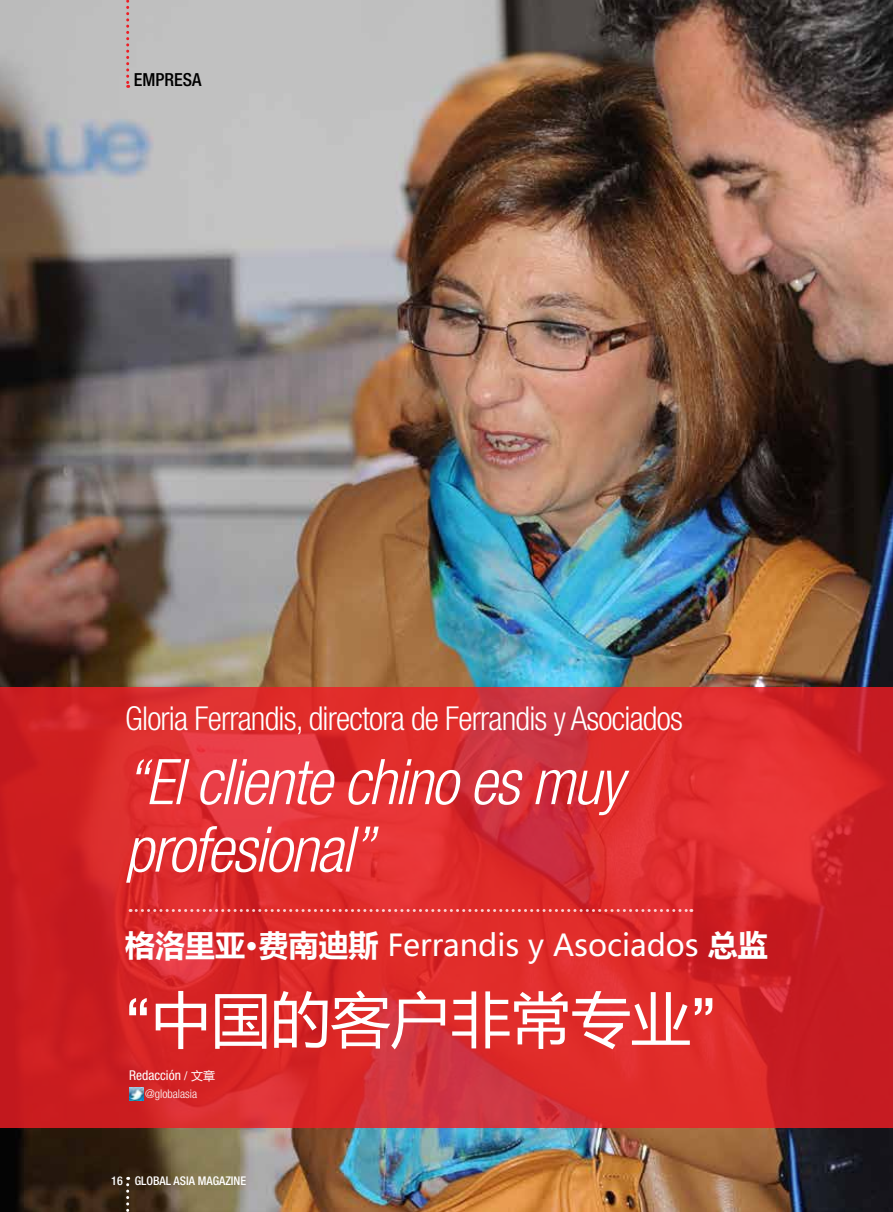
<style>
.page{position:relative;width:893px;height:1212px;background:#fff}
.page>*{position:absolute;margin:0;border:0;box-sizing:border-box;transform-origin:0 0}
.t1{font:italic 300 condensed 63px/67.5px "Helvetica Neue LT Std";letter-spacing:-.025em;color:#fff}
.t2{font:60px "Microsoft Ya Hei";color:#fff}
.t3{font:300 condensed 33px "Helvetica Neue LT Std";letter-spacing:-.025em;color:#fff}
.t4{font:30px "Microsoft Ya Hei";color:#fff}
.t5{font:500 condensed 18px "Helvetica Neue LT Std";color:#000}
.t6{font:condensed 13.5px "Helvetica Neue LT Std";color:#fff}
.t7{font:500 condensed 12px "Helvetica Neue LT Std";color:#fff}
.t8{font:300 condensed 12px "Helvetica Neue LT Std";color:#fff}
.s1{font-weight:700}
.s2{font-family:"Helvetica Neue LT Std";font-weight:500;font-stretch:condensed}
.s3{font-size:12px}
.s4{font-family:"Microsoft Ya Hei";font-stretch:normal;font-size:12px}
</style>
<div class="page">
<img style="left:0;top:0;width:893px;height:1212px">
<svg style="left:126px;top:1177px;width:3px;height:35px"></svg>
<svg style="left:126px;top:0;width:3px;height:88px"></svg>
<svg style="left:0;top:688px;width:893px;height:440px;background:#d7292c"></svg>
<svg style="left:130px;top:909px;width:562px;height:3px;background:#e76868"></svg>
<img style="left:129px;top:1087px;width:14px;height:13px">
<p class="t5" style="left:134px;top:69px;width:69px">EMPRESA</p>
<p class="t3" style="left:125px;top:699px;width:559px">Gloria Ferrandis, directora de Ferrandis y Asociados</p>
<h1 class="t1" style="left:125px;top:750px;width:499px">“El cliente chino es muy profesional”</h1>
<p class="t4" style="left:125px;top:925px;width:644px"><span class="s1">格洛里亚•费南迪斯</span> Ferrandis y Asociados <span class="s1">总监</span></p>
<h2 class="t2" style="left:125px;top:979px;width:593px"><span class="s2">“</span>中国的客户非常专业<span class="s2">”</span></h2>
<p class="t6" style="left:129px;top:1067px;width:87px">Redacción <span class="s3">/</span> <span class="s4">文章</span></p>
<p class="t8" style="left:145px;top:1087px;width:53px">@globalasia</p>
<p class="t7" style="left:111px;top:1174px;width:136px">16 GLOBAL ASIA MAGAZINE</p>
</div>
